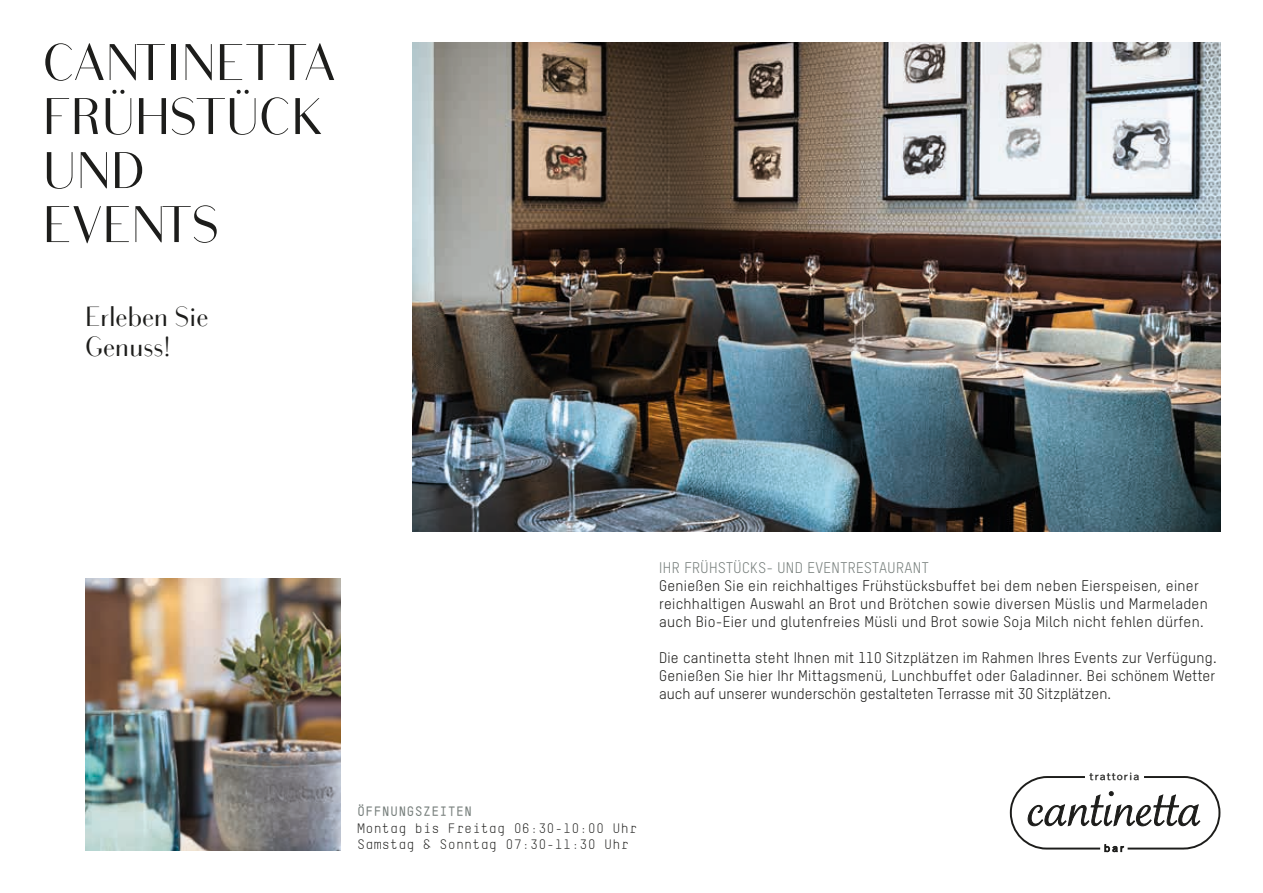
<style>
.page{position:relative;width:1263px;height:893px;background:#fff}
.page>*{position:absolute;margin:0;border:0;box-sizing:border-box;transform-origin:0 0}
.t1{font:70.5px "Savoye Plain";color:#1d1d1b}
.t2{font:51px/54px "Bodoni Sans";letter-spacing:.02em;color:#1d1d1b}
.t3{font:27px/30px "Bodoni Sans";letter-spacing:.02em;color:#1d1d1b}
.t4{font:15px/18px "T Star Pro Regular";letter-spacing:.02em;color:#1d1d1b}
.t5{font:15px "T Star Pro Regular";letter-spacing:.03em;color:#767e7b}
.t6{font:13.5px/16.5px "TSTAR Mono Round";letter-spacing:.01em;color:#1d1d1b}
.t7{font:700 13.5px "TSTAR Mono Round";letter-spacing:.01em;color:#767e7b}
.t8{font:9.75px "Trade Gothic LT";letter-spacing:.1em;color:#1d1d1b;scale:1.2 1}
.t9{font:9.75px "Trade Gothic LT";letter-spacing:.1em;color:#1d1d1b;scale:1.14 1}
</style>
<div class="page">
<img style="left:412px;top:43px;width:808px;height:488px">
<img style="left:85px;top:578px;width:255px;height:272px">
<svg style="left:1010px;top:773px;width:210px;height:76px"></svg>
<h2 class="t2" style="left:43px;top:37px;width:294px">CANTINETTA<br>FRÜHSTÜCK<br>UND<br>EVENTS</h2>
<h3 class="t3" style="left:85px;top:302px;width:125px">Erleben Sie<br>Genuss!</h3>
<p class="t5" style="left:659px;top:557px;width:271px">IHR FRÜHSTÜCKS- UND EVENTRESTAURANT</p>
<p class="t4" style="left:659px;top:576px;width:550px">Genießen Sie ein reichhaltiges Frühstücksbuffet bei dem neben Eierspeisen, einer reichhaltigen Auswahl an Brot und Brötchen sowie diversen Müslis und Marmeladen auch Bio-Eier und glutenfreies Müsli und Brot sowie Soja Milch nicht fehlen dürfen.</p>
<p class="t4" style="left:659px;top:648px;width:559px;text-align:justify">Die cantinetta steht Ihnen mit 110 Sitzplätzen im Rahmen Ihres Events zur Verfügung.<br>Genießen Sie hier Ihr Mittagsmenü, Lunchbuffet oder Galadinner. Bei schönem Wetter auch auf unserer wunderschön gestalteten Terrasse mit 30 Sitzplätzen.</p>
<p class="t7" style="left:357px;top:803px;width:117px">ÖFFNUNGSZEITEN</p>
<p class="t6" style="left:357px;top:820px;width:281px">Montag bis Freitag 06:30-10:00 Uhr<br>Samstag &amp; Sonntag 07:30-11:30 Uhr</p>
<p class="t8" style="left:1090px;top:771px;width:43px">trattoria</p>
<h1 class="t1" style="left:1029px;top:775px;width:175px">cantinetta</h1>
<p class="t9" style="left:1104px;top:842px;width:19px">bar</p>
</div>
